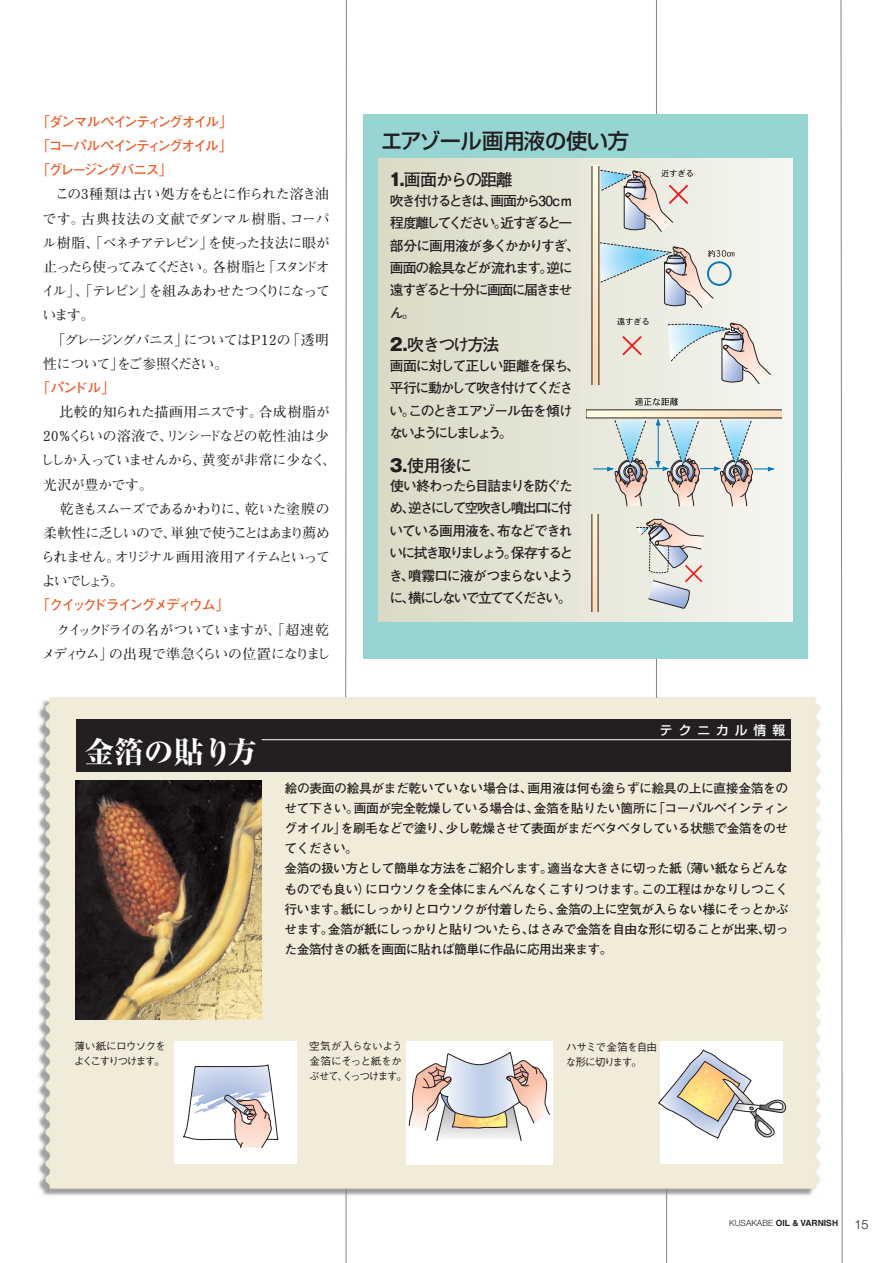
<style>
.page{position:relative;width:893px;height:1263px;background:#fff}
.page>*{position:absolute;margin:0;border:0;box-sizing:border-box;transform-origin:0 0}
.t1{font:29.7px "Ryumin Pro Heavy 90 msp RKSJ H";color:#fff}
.t2{font:21.3px "Shin Go Pro Medium 90 msp RKSJ H";letter-spacing:-.025em;color:#231f20}
.t3{font:16.95px "Futo Go B101 Pro Bold 90 msp RKSJ H";letter-spacing:-.095em;color:#231f20}
.t4{font:13.8px/24.2px "Futo Min A101 Pr 5 Bold 90 msp RKSJ H";letter-spacing:-.06em;color:#231f20}
.t5{font:13.8px/22.4px "Futo Go B101 Pro Bold 90 msp RKSJ H";letter-spacing:-.12em;color:#231f20}
.t6{font:13.8px/24.2px "Futo Go B101 Pro Bold 90 msp RKSJ H";letter-spacing:-.135em;color:#f15921;text-align:justify}
.t7{font:12.75px/20.2px "Futo Go B101 Pro Bold 90 msp RKSJ H";letter-spacing:-.045em;color:#231f20}
.t8{font:12.75px "Shin Go Pro Medium 90 msp RKSJ H";letter-spacing:.47em;color:#fff}
.t9{font:300 12.75px "Helvetica Neue LT Std";color:#231f20}
.t10{font:10.65px/14.9px "Gothic BBB Pro Medium 90 msp RKSJ H";letter-spacing:-.085em;color:#231f20}
.t11{font:10.65px/14.9px "Gothic BBB Pro Medium 90 msp RKSJ H";letter-spacing:-.12em;color:#231f20}
.t12{font:700 8.55px "Helvetica LT Std";color:#231f20}
.s1{font-family:"Gothic MB101 Pro Heavy 90 msp RKSJ H"}
.s2{font-family:"Helvetica Neue LT Std";font-weight:300}
</style>
<div class="page">
<div style="left:38px;top:697px;width:783px;height:504px;background:#f1ecd9"></div>
<img style="left:75px;top:781px;width:186px;height:238px">
<hr style="left:656px;top:0;width:1px;height:698px;background:#808285">
<svg style="left:345px;top:0;width:2px;height:698px"></svg>
<svg style="left:840px;top:0;width:2px;height:1263px"></svg>
<div style="left:364px;top:115px;width:444px;height:544px;background:#96d5d2"></div>
<hr style="left:346px;top:1189px;width:1px;height:74px;background:#808285">
<hr style="left:666px;top:1189px;width:1px;height:74px;background:#808285">
<div style="left:77px;top:720px;width:714px;height:52px;background:#231f20"></div>
<hr style="left:262px;top:739px;width:529px;height:1px;background:#fff">
<div style="left:378px;top:159px;width:10px;height:463px;background:#dadac6"></div>
<div style="left:388px;top:159px;width:10px;height:463px;background:#dbdbc7"></div>
<div style="left:397px;top:159px;width:10px;height:463px;background:#dcdcc8"></div>
<div style="left:407px;top:159px;width:10px;height:463px;background:#dcdcc9"></div>
<div style="left:417px;top:159px;width:9px;height:463px;background:#ddddca"></div>
<div style="left:426px;top:159px;width:10px;height:463px;background:#ddddcb"></div>
<div style="left:436px;top:159px;width:10px;height:463px;background:#dddecc"></div>
<div style="left:446px;top:159px;width:9px;height:463px;background:#dedecc"></div>
<div style="left:455px;top:159px;width:10px;height:463px;background:#dedecd"></div>
<div style="left:465px;top:159px;width:10px;height:463px;background:#dfe0cf"></div>
<div style="left:474px;top:159px;width:10px;height:463px;background:#e0e0d0"></div>
<div style="left:484px;top:159px;width:10px;height:463px;background:#e0e1d1"></div>
<div style="left:494px;top:159px;width:10px;height:463px;background:#e1e2d1"></div>
<div style="left:503px;top:159px;width:10px;height:463px;background:#e2e2d2"></div>
<div style="left:513px;top:159px;width:10px;height:463px;background:#e2e3d3"></div>
<div style="left:523px;top:159px;width:9px;height:463px;background:#e3e3d4"></div>
<div style="left:532px;top:159px;width:10px;height:463px;background:#e4e4d5"></div>
<div style="left:542px;top:159px;width:10px;height:463px;background:#e4e4d6"></div>
<div style="left:552px;top:159px;width:9px;height:463px;background:#e5e5d7"></div>
<div style="left:561px;top:159px;width:10px;height:463px;background:#e6e6d8"></div>
<div style="left:571px;top:159px;width:10px;height:463px;background:#e6e6d8"></div>
<div style="left:580px;top:159px;width:10px;height:463px;background:#e7e8da"></div>
<svg style="left:590px;top:159px;width:10px;height:463px"></svg>
<div style="left:600px;top:159px;width:9px;height:463px;background:#e8e9dc"></div>
<div style="left:609px;top:159px;width:10px;height:463px;background:#e9eadd"></div>
<div style="left:619px;top:159px;width:10px;height:463px;background:#eaebde"></div>
<div style="left:629px;top:159px;width:9px;height:463px;background:#eaebdf"></div>
<div style="left:638px;top:159px;width:10px;height:463px;background:#ebece0"></div>
<div style="left:648px;top:159px;width:10px;height:463px;background:#ebece1"></div>
<div style="left:657px;top:159px;width:10px;height:463px;background:#ecede2"></div>
<div style="left:667px;top:159px;width:10px;height:463px;background:#edeee3"></div>
<div style="left:677px;top:159px;width:9px;height:463px;background:#edeee5"></div>
<div style="left:686px;top:159px;width:10px;height:463px;background:#efeee5"></div>
<div style="left:696px;top:159px;width:10px;height:463px;background:#f0efe7"></div>
<div style="left:706px;top:159px;width:9px;height:463px;background:#f0efe8"></div>
<div style="left:715px;top:159px;width:10px;height:463px;background:#f1f1e9"></div>
<div style="left:725px;top:159px;width:10px;height:463px;background:#f2f1ea"></div>
<div style="left:734px;top:159px;width:10px;height:463px;background:#f2f2eb"></div>
<div style="left:744px;top:159px;width:10px;height:463px;background:#f3f3ec"></div>
<div style="left:754px;top:159px;width:9px;height:463px;background:#f4f3ed"></div>
<div style="left:763px;top:159px;width:10px;height:463px;background:#f3f4ee"></div>
<div style="left:773px;top:159px;width:10px;height:463px;background:#f4f5ef"></div>
<div style="left:783px;top:159px;width:9px;height:463px;background:#f5f6f1"></div>
<hr style="left:792px;top:159px;width:1px;height:463px;background:#f5f6f1">
<svg style="left:586px;top:166px;width:195px;height:340px"></svg>
<div style="left:591px;top:514px;width:7px;height:97px;background:#786c60"></div>
<svg style="left:592px;top:514px;width:6px;height:97px"></svg>
<svg style="left:637px;top:519px;width:67px;height:90px"></svg>
<div style="left:407px;top:1041px;width:146px;height:123px;background:#fff"></div>
<svg style="left:409px;top:1052px;width:141px;height:88px"></svg>
<div style="left:174px;top:1041px;width:123px;height:123px;background:#fff"></div>
<svg style="left:183px;top:1065px;width:95px;height:83px"></svg>
<div style="left:660px;top:1041px;width:123px;height:123px;background:#fff"></div>
<svg style="left:658px;top:1050px;width:128px;height:89px"></svg>
<p class="t6" style="left:43px;top:108px;width:184px">｢ダンマルペインティングオイル｣｢コーパルペインティングオイル｣｢グレージングバニス｣</p>
<p class="t4" style="left:41px;top:181px;width:290px;text-align:justify">　この3種類は古い処方をもとに作られた溶き油です。古典技法の文献でダンマル樹脂、コーパル樹脂、「ベネチアテレピン」を使った技法に眼が止ったら使ってみてください。各樹脂と「スタンドオイル」、「テレピン」を組みあわせたつくりになっています。</p>
<p class="t4" style="left:43px;top:326px;width:287px;text-indent:8px">「グレージングバニス」についてはP12の「透明性について」をご参照ください。</p>
<p class="t6" style="left:43px;top:374px;width:67px">｢パンドル｣</p>
<p class="t4" style="left:41px;top:399px;width:297px">　比較的知られた描画用ニスです。合成樹脂が<br>20％くらいの溶液で、リンシードなどの乾性油は少ししか入っていませんから、黄変が非常に少なく、光沢が豊かです。<br>　乾きもスムーズであるかわりに、乾いた塗膜の柔軟性に乏しいので、単独で使うことはあまり薦められません。オリジナル画用液用アイテムといってよいでしょう。</p>
<p class="t6" style="left:43px;top:591px;width:181px">｢クイックドライングメディウム｣</p>
<p class="t4" style="left:42px;top:616px;width:290px">　クイックドライの名がついていますが、「超速乾メディウム」の出現で準急くらいの位置になりまし</p>
<h1 class="t1" style="left:85px;top:729px;width:174px">金箔の貼り方</h1>
<h2 class="t2" style="left:381px;top:124px;width:250px">エアゾール画用液の使い方</h2>
<p class="t3" style="left:389px;top:166px;width:125px"><span class="s1">1.</span>画面からの距離</p>
<p class="t5" style="left:390px;top:188px;width:192px">吹き付けるときは、画面から30c m程度離してください。近すぎると一部分に画用液が多くかかりすぎ、画面の絵具などが流れます。逆に遠すぎると十分に画面に届きません。</p>
<p class="t3" style="left:390px;top:331px;width:111px"><span class="s1">2.</span>吹きつけ方法</p>
<p class="t5" style="left:389px;top:353px;width:192px">画面に対して正しい距離を保ち、平行に動かして吹き付けてください。このときエアゾール缶を傾けないようにしましょう。</p>
<p class="t3" style="left:390px;top:452px;width:84px"><span class="s1">3.</span>使用後に</p>
<p class="t5" style="left:389px;top:473px;width:186px;text-align:justify">使い終わったら目詰まりを防ぐため、逆さにして空吹きし噴出口に付いている画用液を、布などできれいに拭き取りましょう。保存するとき、噴霧口に液がつまらないように、横にしないで立ててください。</p>
<p class="t8" style="left:660px;top:720px;width:127px">テクニカル情報</p>
<p class="t7" style="left:285px;top:776px;width:505px">絵の表面の絵具がまだ乾いていない場合は、画用液は何も塗らずに絵具の上に直接金箔をのせて下さい。画面が完全乾燥している場合は、金箔を貼りたい箇所に「コーパルペインティングオイル」を刷毛などで塗り、少し乾燥させて表面がまだベタベタしている状態で金箔をのせてください。<br>金箔の扱い方として簡単な方法をご紹介します。適当な大きさに切った紙（薄い紙ならどんなものでも良い）にロウソクを全体にまんべんなくこすりつけます。この工程はかなりしつこく行います。紙にしっかりとロウソクが付着したら、金箔の上に空気が入らない様にそっとかぶせます。金箔が紙にしっかりと貼りついたら、はさみで金箔を自由な形に切ることが出来、切った金箔付きの紙を画面に貼れば簡単に作品に応用出来ます。</p>
<p class="t11" style="left:74px;top:1037px;width:94px">薄い紙にロウソクをよくこすりつけます。</p>
<p class="t10" style="left:309px;top:1038px;width:100px">空気が入らないよう金箔にそっと紙をかぶせて、くっつけます。</p>
<p class="t10" style="left:566px;top:1038px;width:93px">ハサミで金箔を自由な形に切ります。</p>
<p class="t12" style="left:729px;top:1218px;width:110px"><span class="s2">KUSAKABE</span> OIL &amp; VARNISH</p>
<p class="t9" style="left:854px;top:1217px;width:16px">15</p>
</div>
